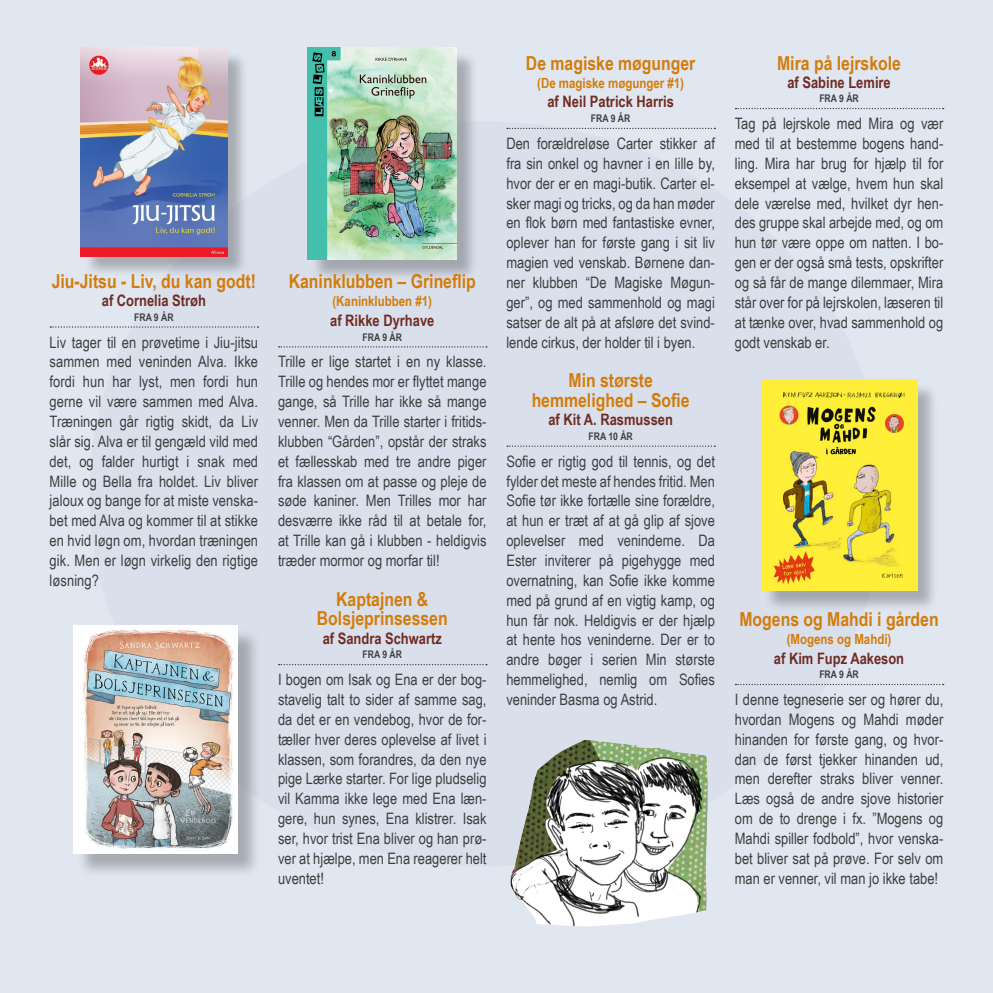
<style>
.page{position:relative;width:993px;height:993px;background:#fff}
.page>*{position:absolute;margin:0;border:0;box-sizing:border-box;transform-origin:0 0}
.titel{font:700 19.25px/19.2px "Arial Narrow";color:#d37c0b;text-align:center}
.brød{font:15.75px/19.8px "Arial Narrow";color:#3e3e3f;text-align:justify}
.forfatter{font:700 15.75px "Arial Narrow";color:#702c23}
.titel_kopi{font:700 14px "Arial Narrow";color:#d37c0b}
.forlag{font:700 10.5px "Arial Narrow";color:#3e3e3f}
</style>
<div class="page">
<div style="left:0;top:0;width:992px;height:992px;background:#e1e7f0"></div>
<div style="left:89px;top:121px;width:794px;height:745px;background:#d9e0ec;border-radius:50%"></div>
<svg style="left:50px;top:326px;width:208px;height:1px"></svg>
<div style="left:83px;top:50px;width:166px;height:228px;background:#231f20;opacity:.3"></div>
<img style="left:81px;top:48px;width:146px;height:208px">
<svg style="left:278px;top:346px;width:208px;height:1px"></svg>
<svg style="left:278px;top:664px;width:208px;height:1px"></svg>
<div style="left:310px;top:50px;width:168px;height:231px;background:#231f20;opacity:.3"></div>
<img style="left:307px;top:48px;width:149px;height:211px">
<svg style="left:507px;top:128px;width:208px;height:1px"></svg>
<svg style="left:507px;top:445px;width:208px;height:1px"></svg>
<svg style="left:735px;top:108px;width:208px;height:1px"></svg>
<svg style="left:735px;top:683px;width:208px;height:2px"></svg>
<div style="left:763px;top:382px;width:175px;height:230px;background:#231f20;opacity:.3"></div>
<img style="left:761px;top:379px;width:155px;height:211px">
<img style="left:510px;top:740px;width:198px;height:186px">
<div style="left:76px;top:628px;width:185px;height:249px;background:#231f20;opacity:.3"></div>
<img style="left:74px;top:625px;width:163px;height:228px">
<h2 class="titel" style="left:52px;top:270px;width:206px">Jiu-Jitsu - Liv, du kan godt!</h2>
<h2 class="forfatter" style="left:102px;top:288px;width:106px">af Cornelia Strøh</h2>
<p class="forlag" style="left:134px;top:309px;width:41px">FRA 9 ÅR</p>
<p class="brød" style="left:50px;top:331px;width:210px">Liv tager til en prøvetime i Jiu-jitsu sammen med veninden Alva. Ikke fordi hun har lyst, men fordi hun gerne vil være sammen med Alva.<br>Træningen går rigtig skidt, da Liv slår sig. Alva er til gengæld vild med det, og falder hurtigt i snak med Mille og Bella fra holdet. Liv bliver jaloux og bange for at miste venska&shy;bet med Alva og kommer til at stikke en hvid løgn om, hvordan træningen gik. Men er løgn virkelig den rigtige løsning?</p>
<h2 class="titel" style="left:289px;top:270px;width:188px">Kaninklubben – Grineflip</h2>
<h2 class="titel_kopi" style="left:332px;top:290px;width:101px">(Kaninklubben #1)</h2>
<h2 class="forfatter" style="left:330px;top:308px;width:106px">af Rikke Dyrhave</h2>
<p class="forlag" style="left:362px;top:329px;width:41px">FRA 9 ÅR</p>
<p class="brød" style="left:278px;top:351px;width:210px">Trille er lige startet i en ny klasse.<br>Trille og hendes mor er flyttet mange gange, så Trille har ikke så mange venner. Men da Trille starter i fritids&shy;klubben “Gården”, opstår der straks et fællesskab med tre andre piger fra klassen om at passe og pleje de søde kaniner. Men Trilles mor har desværre ikke råd til at betale for, at Trille kan gå i klubben - heldigvis træder mormor og morfar til!</p>
<h2 class="titel" style="left:317px;top:588px;width:132px">Kaptajnen &amp;<br>Bolsjeprinsessen</h2>
<h2 class="forfatter" style="left:322px;top:626px;width:121px">af Sandra Schwartz</h2>
<p class="forlag" style="left:362px;top:646px;width:41px">FRA 9 ÅR</p>
<p class="brød" style="left:278px;top:669px;width:210px">I bogen om Isak og Ena er der bog&shy;stavelig talt to sider af samme sag, da det er en vendebog, hvor de for&shy;tæller hver deres oplevelse af livet i klassen, som forandres, da den nye pige Lærke starter. For lige pludselig vil Kamma ikke lege med Ena læn&shy;gere, hun synes, Ena klistrer. Isak ser, hvor trist Ena bliver og han prø&shy;ver at hjælpe, men Ena reagerer helt uventet!</p>
<h2 class="titel" style="left:526px;top:52px;width:171px">De magiske møgunger</h2>
<h2 class="titel_kopi" style="left:537px;top:72px;width:148px">(De magiske møgunger #1)</h2>
<h2 class="forfatter" style="left:547px;top:90px;width:128px">af Neil Patrick Harris</h2>
<p class="forlag" style="left:590px;top:110px;width:41px">FRA 9 ÅR</p>
<p class="brød" style="left:506px;top:133px;width:210px">Den forældreløse Carter stikker af fra sin onkel og havner i en lille by, hvor der er en magi-butik. Carter el&shy;sker magi og tricks, og da han møder en flok børn med fantastiske evner, oplever han for første gang i sit liv magien ved venskab. Børnene dan&shy;ner klubben “De Magiske Møgun&shy;ger”, og med sammenhold og magi satser de alt på at afsløre det svind&shy;lende cirkus, der holder til i byen.</p>
<h2 class="titel" style="left:531px;top:370px;width:159px">Min største hemmelighed – Sofie</h2>
<h2 class="forfatter" style="left:548px;top:407px;width:126px">af Kit A. Rasmussen</h2>
<p class="forlag" style="left:588px;top:428px;width:46px">FRA 10 ÅR</p>
<p class="brød" style="left:506px;top:450px;width:210px">Sofie er rigtig god til tennis, og det fylder det meste af hendes fritid. Men Sofie tør ikke fortælle sine forældre, at hun er træt af at gå glip af sjove oplevelser med veninderne. Da Ester inviterer på pigehygge med overnatning, kan Sofie ikke komme med på grund af en vigtig kamp, og hun får nok. Heldigvis er der hjælp at hente hos veninderne. Der er to andre bøger i serien Min største hemmelighed, nemlig om Sofies veninder Basma og Astrid.</p>
<h2 class="titel" style="left:776px;top:52px;width:125px">Mira på lejrskole</h2>
<h2 class="forfatter" style="left:787px;top:70px;width:105px">af Sabine Lemire</h2>
<p class="forlag" style="left:819px;top:90px;width:41px">FRA 9 ÅR</p>
<p class="brød" style="left:734px;top:113px;width:210px">Tag på lejrskole med Mira og vær med til at bestemme bogens hand&shy;ling. Mira har brug for hjælp til for eksempel at vælge, hvem hun skal dele værelse med, hvilket dyr hen&shy;des gruppe skal arbejde med, og om hun tør være oppe om natten. I bo&shy;gen er der også små tests, opskrifter og så får de mange dilemmaer, Mira står over for på lejrskolen, læseren til at tænke over, hvad sammenhold og godt venskab er.</p>
<h2 class="titel" style="left:739px;top:608px;width:201px">Mogens og Mahdi i gården</h2>
<h2 class="titel_kopi" style="left:786px;top:628px;width:106px">(Mogens og Mahdi)</h2>
<h2 class="forfatter" style="left:773px;top:646px;width:132px">af Kim Fupz Aakeson</h2>
<p class="forlag" style="left:819px;top:666px;width:41px">FRA 9 ÅR</p>
<p class="brød" style="left:734px;top:688px;width:210px">I denne tegneserie ser og hører du, hvordan Mogens og Mahdi møder hinanden for første gang, og hvor&shy;dan de først tjekker hinanden ud, men derefter straks bliver venner.<br>Læs også de andre sjove historier om de to drenge i fx. ”Mogens og Mahdi spiller fodbold”, hvor venska&shy;bet bliver sat på prøve. For selv om man er venner, vil man jo ikke tabe!</p>
</div>
